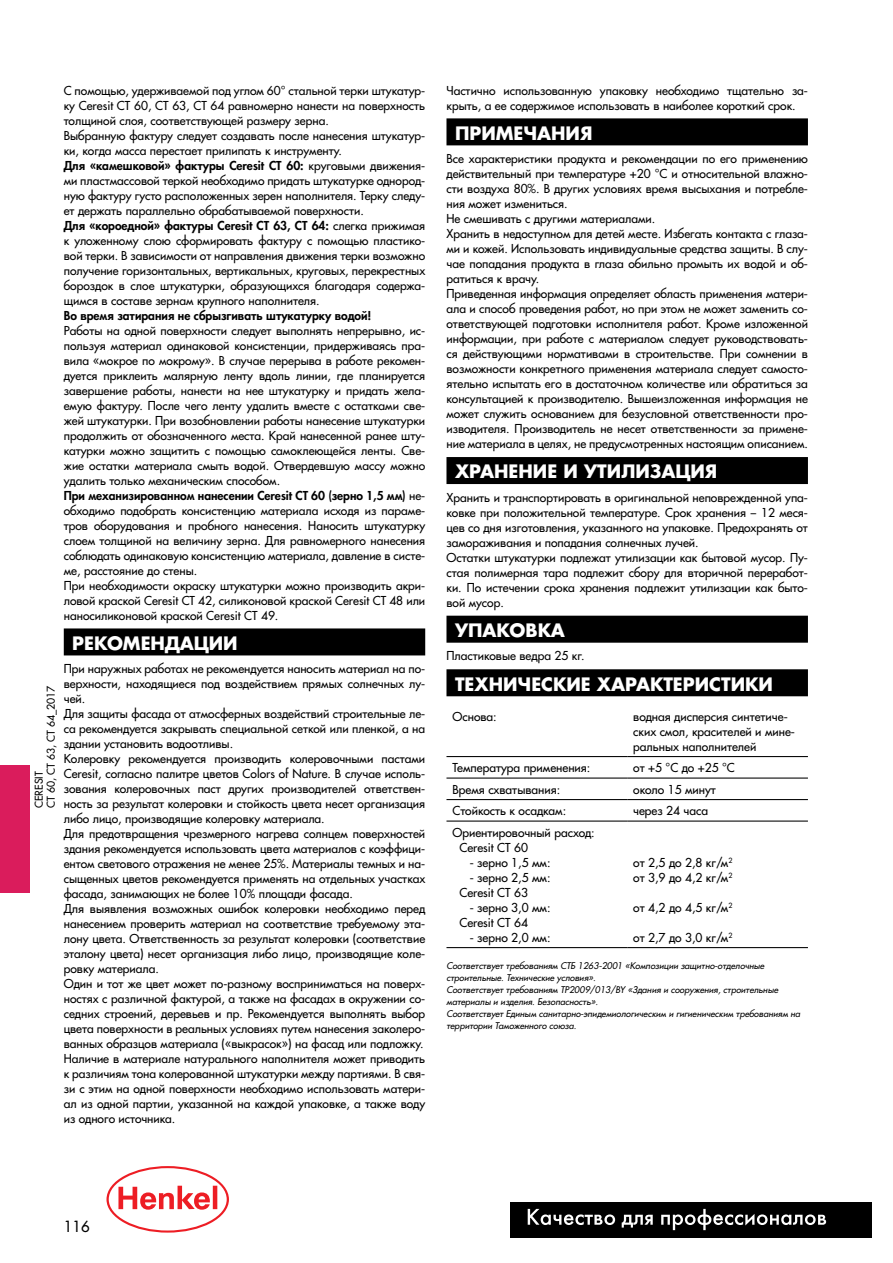
<style>
.page{position:relative;width:893px;height:1263px;background:#fff}
.page>*{position:absolute;margin:0;border:0;box-sizing:border-box;transform-origin:0 0}
.t1{font:700 18px "Favorit";color:#fff}
.t2{font:15px "Favorit";color:#000}
.t3{font:12px/15px "Favorit";color:#000}
.t4{font:800 12px "Favorit";color:#000}
.t5{font:10.5px/12px "Favorit";color:#000}
.t6{font:italic 9px/12px "Favorit";color:#000}
.s1{font-weight:800}
</style>
<div class="page">
<div style="left:0;top:765px;width:30px;height:128px;background:#da1c5c"></div>
<svg style="left:106px;top:1166px;width:123px;height:66px"></svg>
<div style="left:510px;top:1201px;width:362px;height:36px;background:#000"></div>
<svg style="left:528px;top:1209px;width:87px;height:16px"></svg>
<svg style="left:622px;top:1215px;width:31px;height:12px"></svg>
<svg style="left:661px;top:1209px;width:165px;height:21px"></svg>
<div style="left:446px;top:118px;width:362px;height:27px;background:#000"></div>
<div style="left:446px;top:457px;width:362px;height:27px;background:#000"></div>
<div style="left:446px;top:616px;width:362px;height:27px;background:#000"></div>
<div style="left:446px;top:669px;width:362px;height:27px;background:#000"></div>
<hr style="left:446px;top:756px;width:181px;height:1px;background:#000">
<hr style="left:627px;top:756px;width:181px;height:1px;background:#000">
<hr style="left:446px;top:777px;width:181px;height:2px;background:#000">
<hr style="left:627px;top:777px;width:181px;height:2px;background:#000">
<hr style="left:446px;top:799px;width:181px;height:1px;background:#000">
<hr style="left:627px;top:799px;width:181px;height:1px;background:#000">
<hr style="left:446px;top:820px;width:181px;height:2px;background:#000">
<hr style="left:627px;top:820px;width:181px;height:2px;background:#000">
<hr style="left:446px;top:947px;width:181px;height:1px;background:#000">
<hr style="left:627px;top:947px;width:181px;height:1px;background:#000">
<div style="left:64px;top:628px;width:361px;height:27px;background:#000"></div>
<p class="t3" style="left:64px;top:83px;width:363px">С помощью, удерживаемой под углом 60° стальной терки штукатур&shy;ку Ceresit CT 60, CT 63, CT 64 равномерно нанести на поверхность толщиной слоя, соответствующей размеру зерна.<br>Выбранную фактуру следует создавать после нанесения штукатур&shy;ки, когда масса перестает прилипать к инструменту.<br><span class="s1">Для «камешковой» фактуры Ceresit CT 60:</span> круговыми движения&shy;ми пластмассовой теркой необходимо придать штукатурке однород&shy;ную фактуру густо расположенных зерен наполнителя. Терку следу&shy;ет держать параллельно обрабатываемой поверхности.<br><span class="s1">Для «короедной» фактуры Ceresit CT 63, СТ 64:</span> слегка прижимая к уложенному слою сформировать фактуру с помощью пластико&shy;вой терки. В зависимости от направления движения терки возможно получение горизонтальных, вертикальных, круговых, перекрестных бороздок в слое штукатурки, образующихся благодаря содержа&shy;щимся в составе зернам крупного наполнителя.</p>
<p class="t4" style="left:64px;top:307px;width:309px">Во время затирания не сбрызгивать штукатурку водой!</p>
<p class="t3" style="left:64px;top:323px;width:363px">Работы на одной поверхности следует выполнять непрерывно, ис&shy;пользуя материал одинаковой консистенции, придерживаясь пра&shy;вила «мокрое по мокрому». В случае перерыва в работе рекомен&shy;дуется приклеить малярную ленту вдоль линии, где планируется завершение работы, нанести на нее штукатурку и придать жела&shy;емую фактуру. После чего ленту удалить вместе с остатками све&shy;жей штукатурки. При возобновлении работы нанесение штукатурки продолжить от обозначенного места. Край нанесенной ранее шту&shy;катурки можно защитить с помощью самоклеющейся ленты. Све&shy;жие остатки материала смыть водой. Отвердевшую массу можно удалить только механическим способом.<br><span class="s1">При механизированном нанесении Ceresit CT 60 (зерно 1,5 мм)</span> не&shy;обходимо подобрать консистенцию материала исходя из параме&shy;тров оборудования и пробного нанесения. Наносить штукатурку слоем толщиной на величину зерна. Для равномерного нанесения соблюдать одинаковую консистенцию материала, давление в систе&shy;ме, расстояние до стены.<br>При необходимости окраску штукатурки можно производить акри&shy;ловой краской Ceresit CT 42, силиконовой краской Ceresit CT 48 или наносиликоновой краской Ceresit CT 49.</p>
<h1 class="t1" style="left:72px;top:630px;width:167px">РЕКОМЕНДАЦИИ</h1>
<p class="t3" style="left:64px;top:661px;width:363px">При наружных работах не рекомендуется наносить материал на по&shy;верхности, находящиеся под воздействием прямых солнечных лу&shy;чей.<br>Для защиты фасада от атмосферных воздействий строительные ле&shy;са рекомендуется закрывать специальной сеткой или пленкой, а на здании установить водоотливы.<br>Колеровку рекомендуется производить колеровочными пастами Ceresit, согласно палитре цветов Colors of Nature. В случае исполь&shy;зования колеровочных паст других производителей ответствен&shy;ность за результат колеровки и стойкость цвета несет организация либо лицо, производящие колеровку материала.<br>Для предотвращения чрезмерного нагрева солнцем поверхностей здания рекомендуется использовать цвета материалов с коэффици&shy;ентом светового отражения не менее 25%. Материалы темных и на&shy;сыщенных цветов рекомендуется применять на отдельных участках фасада, занимающих не более 10% площади фасада.<br>Для выявления возможных ошибок колеровки необходимо перед нанесением проверить материал на соответствие требуемому эта&shy;лону цвета. Ответственность за результат колеровки (соответствие эталону цвета) несет организация либо лицо, производящие коле&shy;ровку материала.<br>Один и тот же цвет может по-разному восприниматься на поверх&shy;ностях с различной фактурой, а также на фасадах в окружении со&shy;седних строений, деревьев и пр. Рекомендуется выполнять выбор цвета поверхности в реальных условиях путем нанесения заколеро&shy;ванных образцов материала («выкрасок») на фасад или подложку.<br>Наличие в материале натурального наполнителя может приводить к различиям тона колерованной штукатурки между партиями. В свя&shy;зи с этим на одной поверхности необходимо использовать матери&shy;ал из одной партии, указанной на каждой упаковке, а также воду из одного источника.</p>
<p class="t5" style="left:33px;top:808px;width:124px;rotate:-90deg">CERESIT<br>CT 60, СТ 63, СТ 64_2017</p>
<p class="t3" style="left:446px;top:83px;width:363px">Частично использованную упаковку необходимо тщательно за&shy;крыть, а ее содержимое использовать в наиболее короткий срок.</p>
<h1 class="t1" style="left:455px;top:120px;width:139px">ПРИМЕЧАНИЯ</h1>
<p class="t3" style="left:446px;top:151px;width:363px">Все характеристики продукта и рекомендации по его применению действительный при температуре +20 °С и относительной влажно&shy;сти воздуха 80%. В других условиях время высыхания и потребле&shy;ния может измениться.<br>Не смешивать с другими материалами.<br>Хранить в недоступном для детей месте. Избегать контакта с глаза&shy;ми и кожей. Использовать индивидуальные средства защиты. В слу&shy;чае попадания продукта в глаза обильно промыть их водой и об&shy;ратиться к врачу.<br>Приведенная информация определяет область применения матери&shy;ала и способ проведения работ, но при этом не может заменить со&shy;ответствующей подготовки исполнителя работ. Кроме изложенной информации, при работе с материалом следует руководствовать&shy;ся действующими нормативами в строительстве. При сомнении в возможности конкретного применения материала следует самосто&shy;ятельно испытать его в достаточном количестве или обратиться за консультацией к производителю. Вышеизложенная информация не может служить основанием для безусловной ответственности про&shy;изводителя. Производитель не несет ответственности за примене&shy;ние материала в целях, не предусмотренных настоящим описанием.</p>
<h1 class="t1" style="left:455px;top:459px;width:264px">ХРАНЕНИЕ И УТИЛИЗАЦИЯ</h1>
<p class="t3" style="left:446px;top:490px;width:363px">Хранить и транспортировать в оригинальной неповрежденной упа&shy;ковке при положительной температуре. Срок хранения – 12 меся&shy;цев со дня изготовления, указанного на упаковке. Предохранять от замораживания и попадания солнечных лучей.<br>Остатки штукатурки подлежат утилизации как бытовой мусор. Пу&shy;стая полимерная тара подлежит сбору для вторичной переработ&shy;ки. По истечении срока хранения подлежит утилизации как быто&shy;вой мусор.</p>
<h1 class="t1" style="left:455px;top:617px;width:112px">УПАКОВКА</h1>
<p class="t3" style="left:446px;top:648px;width:140px">Пластиковые ведра 25 кг.</p>
<h1 class="t1" style="left:455px;top:671px;width:319px">ТЕХНИЧЕСКИЕ ХАРАКТЕРИСТИКИ</h1>
<p class="t3" style="left:452px;top:708px;width:46px">Основа:</p>
<p class="t3" style="left:633px;top:708px;width:163px">водная дисперсия синтетиче&shy;ских смол, красителей и мине&shy;ральных наполнителей</p>
<p class="t3" style="left:452px;top:760px;width:139px">Температура применения:</p>
<p class="t3" style="left:633px;top:760px;width:103px">от +5 °С до +25 °С</p>
<p class="t3" style="left:452px;top:781px;width:109px">Время схватывания:</p>
<p class="t3" style="left:633px;top:781px;width:84px">около 15 минут</p>
<p class="t3" style="left:452px;top:803px;width:115px">Стойкость к осадкам:</p>
<p class="t3" style="left:633px;top:803px;width:76px">через 24 часа</p>
<p class="t3" style="left:459px;top:824px;width:137px;text-indent:-7px">Ориентировочный расход:<br>Ceresit CT 60</p>
<p class="t3" style="left:470px;top:854px;width:82px">- зерно 1,5 мм:</p>
<p class="t3" style="left:459px;top:869px;width:93px;text-indent:10px">- зерно 2,5 мм:<br>Ceresit CT 63</p>
<p class="t3" style="left:459px;top:899px;width:93px;text-indent:10px">- зерно 3,0 мм:<br>Ceresit CT 64</p>
<p class="t3" style="left:470px;top:929px;width:82px">- зерно 2,0 мм:</p>
<p class="t3" style="left:633px;top:854px;width:101px">от 2,5 до 2,8 кг/м<sup>2 </sup>от 3,9 до 4,2 кг/м<sup>2</sup></p>
<p class="t3" style="left:633px;top:899px;width:101px">от 4,2 до 4,5 кг/м<sup>2</sup></p>
<p class="t3" style="left:633px;top:929px;width:101px">от 2,7 до 3,0 кг/м<sup>2</sup></p>
<p class="t6" style="left:446px;top:960px;width:355px">Соответствует требованиям СТБ 1263-2001 «Композиции защитно-отделочные строительные. Технические условия».<br>Соответствует требованиям ТР2009/013/BY «Здания и сооружения, строительные материалы и изделия. Безопасность».<br>Соответствует Единым санитарно-эпидемиологическим и гигиеническим требованиям на территории Таможенного союза.</p>
<p class="t2" style="left:64px;top:1217px;width:28px">116</p>
</div>
